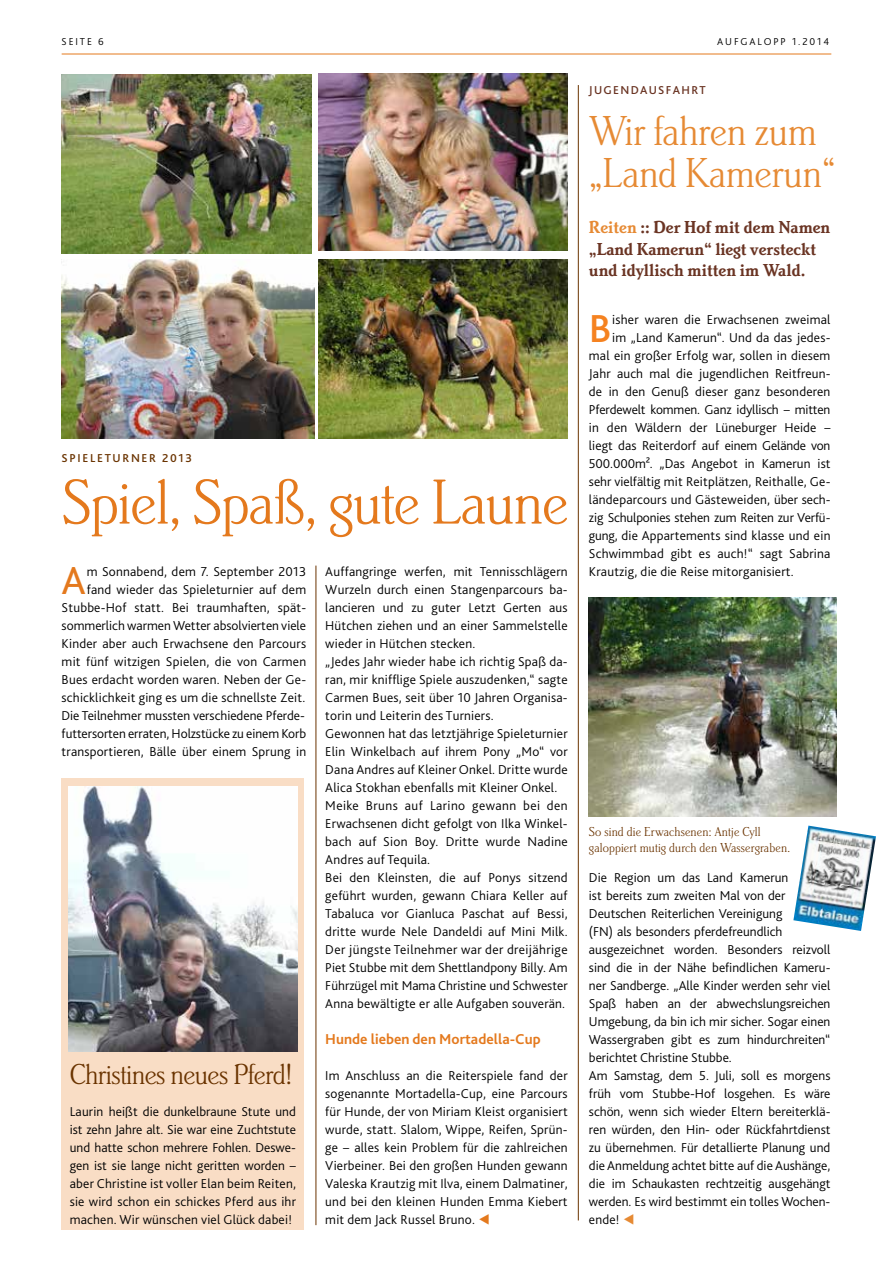
<style>
.page{position:relative;width:893px;height:1263px;background:#fff}
.page>*{position:absolute;margin:0;border:0;box-sizing:border-box;transform-origin:0 0}
.t1{font:66px "Brighton Light Plain";letter-spacing:-.02em;color:#e4791d}
.t2{font:43.5px/42px "Brighton Light Plain";letter-spacing:-.01em;color:#e68a34}
.t3{font:40.8px "Bliss 2";color:#e4791d}
.t4{font:500 40.8px "Bliss 2";color:#f58220}
.t5{font:30px "Brighton Light Plain";letter-spacing:-.02em;color:#6a3300}
.t6{font:18px/21.6px "Brighton Bold Plain";color:#6a3423}
.t7{font:700 15px "Bliss 2";color:#e4791d}
.t8{font:300 13.5px/18px "Bliss 2";letter-spacing:.015em;color:#000}
.t9{font:300 13.5px "Bliss 2";letter-spacing:-.01em;color:#000}
.t10{font:13.5px/16.2px "Brighton Light Plain";letter-spacing:.01em;color:#6a3300}
.t11{font:500 12px "Bliss 2";letter-spacing:.14em;color:#6a3300}
.t12{font:500 12px "Bliss 2";letter-spacing:.11em;color:#6a3423}
.t13{font:300 10.5px "Bliss 2";letter-spacing:.18em;color:#000}
.s1{color:#e68a34}
</style>
<div class="page">
<hr style="left:62px;top:54px;width:769px;height:1px;background:#e4791d">
<hr style="left:578px;top:85px;width:1px;height:1135px;background:#6a3300">
<img style="left:319px;top:259px;width:249px;height:179px">
<img style="left:319px;top:73px;width:249px;height:178px">
<img style="left:62px;top:259px;width:253px;height:179px">
<img style="left:62px;top:74px;width:250px;height:179px">
<hr style="left:316px;top:566px;width:1px;height:659px;background:#6a3300">
<img style="left:589px;top:597px;width:247px;height:220px">
<img style="left:793px;top:826px;width:83px;height:105px">
<div style="left:62px;top:778px;width:242px;height:451px;background:#f9ddc5"></div>
<img style="left:69px;top:786px;width:228px;height:265px">
<p class="t13" style="left:62px;top:35px;width:44px">SEITE 6</p>
<p class="t13" style="left:717px;top:35px;width:113px">AUFGALOPP 1.2014</p>
<p class="t11" style="left:62px;top:451px;width:132px">SPIELETURNER 2013</p>
<h1 class="t1" style="left:62px;top:467px;width:509px">Spiel, Spaß, gute Laune</h1>
<h3 class="t3" style="left:62px;top:555px;width:26px">A</h3>
<p class="t8" style="left:62px;top:562px;width:246px;text-align:right">m Sonnabend, dem 7. September 2013 fand wieder das Spieleturnier auf dem Stubbe-Hof statt. Bei traumhaften, spät&shy;sommerlich warmen Wetter absolvierten viele Kinder aber auch Erwachsene den Parcours mit fünf witzigen Spielen, die von Carmen Bues erdacht worden waren. Neben der Ge&shy;schicklichkeit ging es um die schnellste Zeit.<br>Die Teilnehmer mussten verschiedene Pferde&shy;futtersorten erraten, Holzstücke zu einem Korb transportieren, Bälle über einem Sprung in</p>
<p class="t8" style="left:325px;top:562px;width:244px">Auffangringe werfen, mit Tennisschlägern Wurzeln durch einen Stangenparcours ba&shy;lancieren und zu guter Letzt Gerten aus Hütchen ziehen und an einer Sammelstelle wieder in Hütchen stecken.<br>„Jedes Jahr wieder habe ich richtig Spaß da&shy;ran, mir knifflige Spiele auszudenken,“ sagte Carmen Bues, seit über 10 Jahren Organisa&shy;torin und Leiterin des Turniers.<br>Gewonnen hat das letztjährige Spieleturnier Elin Winkelbach auf ihrem Pony „Mo“ vor Dana Andres auf Kleiner Onkel. Dritte wurde Alica Stokhan ebenfalls mit Kleiner Onkel.<br>Meike Bruns auf Larino gewann bei den Erwachsenen dicht gefolgt von Ilka Winkel&shy;bach auf Sion Boy. Dritte wurde Nadine Andres auf Tequila.<br>Bei den Kleinsten, die auf Ponys sitzend geführt wurden, gewann Chiara Keller auf Tabaluca vor Gianluca Paschat auf Bessi, dritte wurde Nele Dandeldi auf Mini Milk.<br>Der jüngste Teilnehmer war der dreijährige Piet Stubbe mit dem Shettlandpony Billy. Am Führzügel mit Mama Christine und Schwester Anna bewältigte er alle Aufgaben souverän.</p>
<p class="t7" style="left:325px;top:1030px;width:217px">Hunde lieben den Mortadella-Cup</p>
<p class="t8" style="left:325px;top:1066px;width:244px;text-align:justify">Im Anschluss an die Reiterspiele fand der sogenannte Mortadella-Cup, eine Parcours für Hunde, der von Miriam Kleist organisiert wurde, statt. Slalom, Wippe, Reifen, Sprün&shy;ge – alles kein Problem für die zahlreichen Vierbeiner. Bei den großen Hunden gewann Valeska Krautzig mit Ilva, einem Dalmatiner, und bei den kleinen Hunden Emma Kiebert mit dem Jack Russel Bruno.</p>
<h3 class="t5" style="left:70px;top:1059px;width:224px">Christines neues Pferd!</h3>
<p class="t8" style="left:70px;top:1102px;width:228px;text-align:justify">Laurin heißt die dunkelbraune Stute und ist zehn Jahre alt. Sie war eine Zuchtstute und hatte schon mehrere Fohlen. Deswe&shy;gen ist sie lange nicht geritten worden – aber Christine ist voller Elan beim Reiten, sie wird schon ein schickes Pferd aus ihr machen. Wir wünschen viel Glück dabei!</p>
<p class="t12" style="left:589px;top:82px;width:118px">JUGENDAUSFAHRT</p>
<h2 class="t2" style="left:589px;top:109px;width:248px">Wir fahren zum „Land Kamerun“</h2>
<h3 class="t6" style="left:589px;top:216px;width:243px"><span class="s1">Reiten</span> :: Der Hof mit dem Namen „Land Kamerun“ liegt versteckt und idyllisch mitten im Wald.</h3>
<h3 class="t4" style="left:589px;top:303px;width:24px">B</h3>
<p class="t8" style="left:612px;top:310px;width:220px">isher waren die Erwachsenen zweimal</p>
<p class="t8" style="left:612px;top:328px;width:220px">im „Land Kamerun“. Und da das jedes-</p>
<p class="t8" style="left:589px;top:346px;width:243px">mal ein großer Erfolg war, sollen in diesem</p>
<p class="t8" style="left:589px;top:364px;width:243px">Jahr auch mal die jugendlichen Reitfreun-</p>
<p class="t8" style="left:589px;top:382px;width:243px">de in den Genuß dieser ganz besonderen</p>
<p class="t9" style="left:589px;top:401px;width:243px">Pferdewelt kommen. Ganz idyllisch – mitten</p>
<p class="t8" style="left:589px;top:418px;width:243px">in den Wäldern der Lüneburger Heide –</p>
<p class="t8" style="left:589px;top:436px;width:243px">liegt das Reiterdorf auf einem Gelände von</p>
<p class="t8" style="left:589px;top:454px;width:243px">500.000m². „Das Angebot in Kamerun ist</p>
<p class="t8" style="left:589px;top:472px;width:243px">sehr vielfältig mit Reitplätzen, Reithalle, Ge-</p>
<p class="t8" style="left:589px;top:490px;width:243px">ländeparcours und Gästeweiden, über sech-</p>
<p class="t9" style="left:589px;top:509px;width:243px">zig Schulponies stehen zum Reiten zur Verfü-</p>
<p class="t8" style="left:589px;top:526px;width:243px">gung, die Appartements sind klasse und ein</p>
<p class="t8" style="left:589px;top:544px;width:243px">Schwimmbad gibt es auch!“ sagt Sabrina</p>
<p class="t8" style="left:589px;top:562px;width:206px">Krautzig, die die Reise mitorganisiert.</p>
<p class="t10" style="left:589px;top:823px;width:203px">So sind die Erwachsenen: Antje Cyll galoppiert mutig durch den Wassergraben.</p>
<p class="t8" style="left:589px;top:868px;width:243px">Die Region um das Land Kamerun<br>ist bereits zum zweiten Mal von der Deutschen Reiterlichen Vereinigung<br>(FN) als besonders pferdefreundlich ausgezeichnet worden. Besonders reizvoll sind die in der Nähe befindlichen Kameru&shy;ner Sandberge. „Alle Kinder werden sehr viel Spaß haben an der abwechslungsreichen Umgebung, da bin ich mir sicher. Sogar einen Wassergraben gibt es zum hindurchreiten“ berichtet Christine Stubbe.<br>Am Samstag, dem 5. Juli, soll es morgens früh vom Stubbe-Hof losgehen. Es wäre schön, wenn sich wieder Eltern bereiterklä&shy;ren würden, den Hin- oder Rückfahrtdienst zu übernehmen. Für detallierte Planung und die Anmeldung achtet bitte auf die Aushänge, die im Schaukasten rechtzeitig ausgehängt werden. Es wird bestimmt ein tolles Wochen&shy;ende!</p>
</div>
